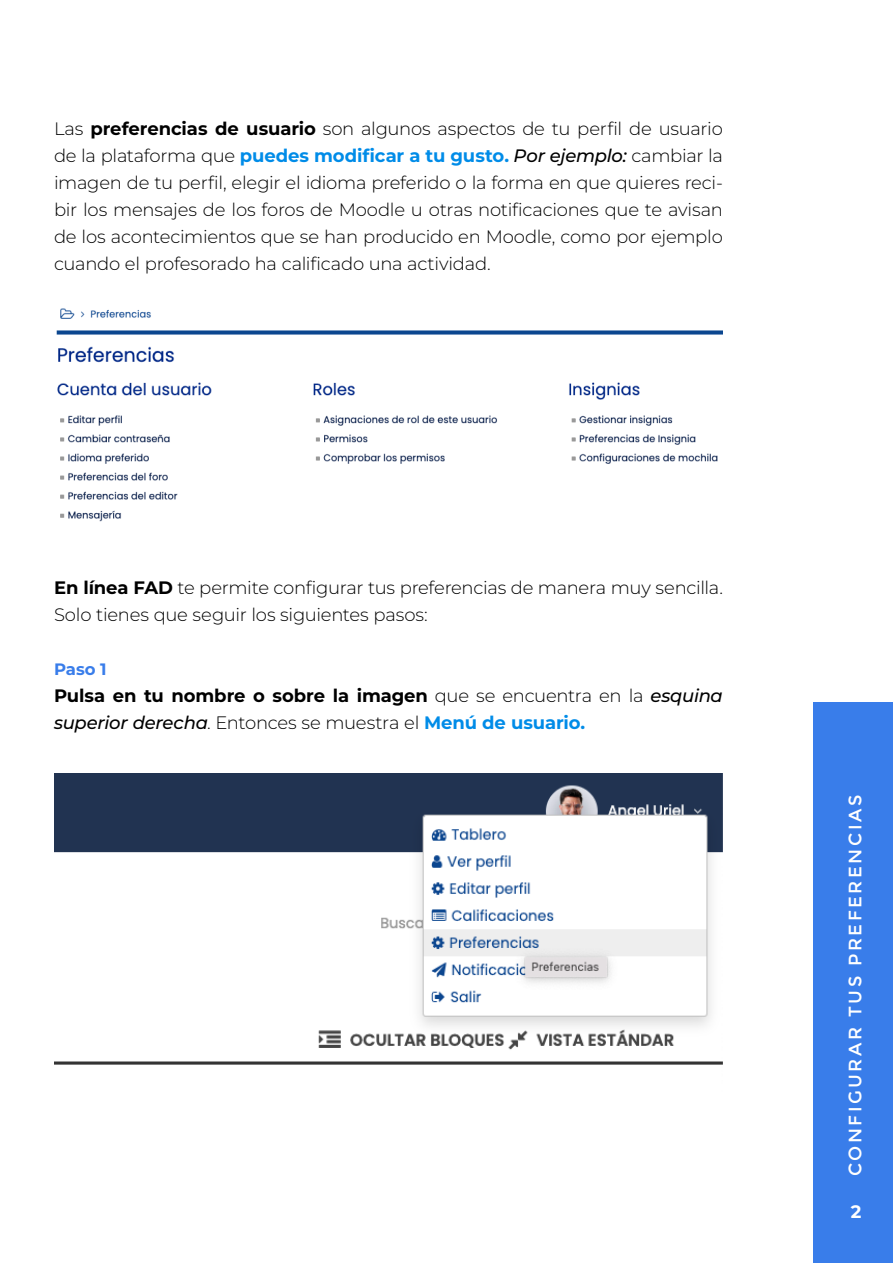
<style>
.page{position:relative;width:893px;height:1263px;background:#fff}
.page>*{position:absolute;margin:0;border:0;box-sizing:border-box;transform-origin:0 0}
.t1{font:300 18px/27px "Montserrat";letter-spacing:-.015em;color:#000}
.t2{font:18px "Montserrat";letter-spacing:.14em;color:#fff}
.t3{font:700 18px "Montserrat";color:#fff}
.t4{font:700 16.5px "Montserrat";color:#397dea}
.s1{font-weight:700}
.s2{font-weight:700;color:#008ce8}
.s3{font-weight:500;font-style:italic}
</style>
<div class="page">
<div style="left:814px;top:702px;width:79px;height:561px;background:#397dea"></div>
<img style="left:56px;top:308px;width:667px;height:214px">
<img style="left:54px;top:774px;width:669px;height:291px">
<p class="t1" style="left:54px;top:115px;width:670px;text-align:justify">Las <span class="s1">preferencias de usuario</span> son algunos aspectos de tu perfil de usuario de la plataforma que <span class="s2">puedes modificar a tu gusto.</span> <span class="s3">Por ejemplo:</span> cambiar la imagen de tu perfil, elegir el idioma preferido o la forma en que quieres reci&shy;bir los mensajes de los foros de Moodle u otras notificaciones que te avisan de los acontecimientos que se han producido en Moodle, como por ejemplo cuando el profesorado ha calificado una actividad.</p>
<p class="t1" style="left:54px;top:574px;width:670px"><span class="s1">En línea FAD</span> te permite configurar tus preferencias de manera muy sencilla.<br>Solo tienes que seguir los siguientes pasos:</p>
<p class="t4" style="left:54px;top:657px;width:54px">Paso 1</p>
<p class="t1" style="left:54px;top:682px;width:670px"><span class="s1">Pulsa en tu nombre o sobre la imagen</span> que se encuentra en la <span class="s3">esquina superior derecha</span>. Entonces se muestra el <span class="s2">Menú de usuario.</span></p>
<p class="t2" style="left:845px;top:1176px;width:383px;rotate:-90deg">CONFIGURAR TUS PREFERENCIAS</p>
<p class="t3" style="left:851px;top:1199px;width:12px">2</p>
</div>
